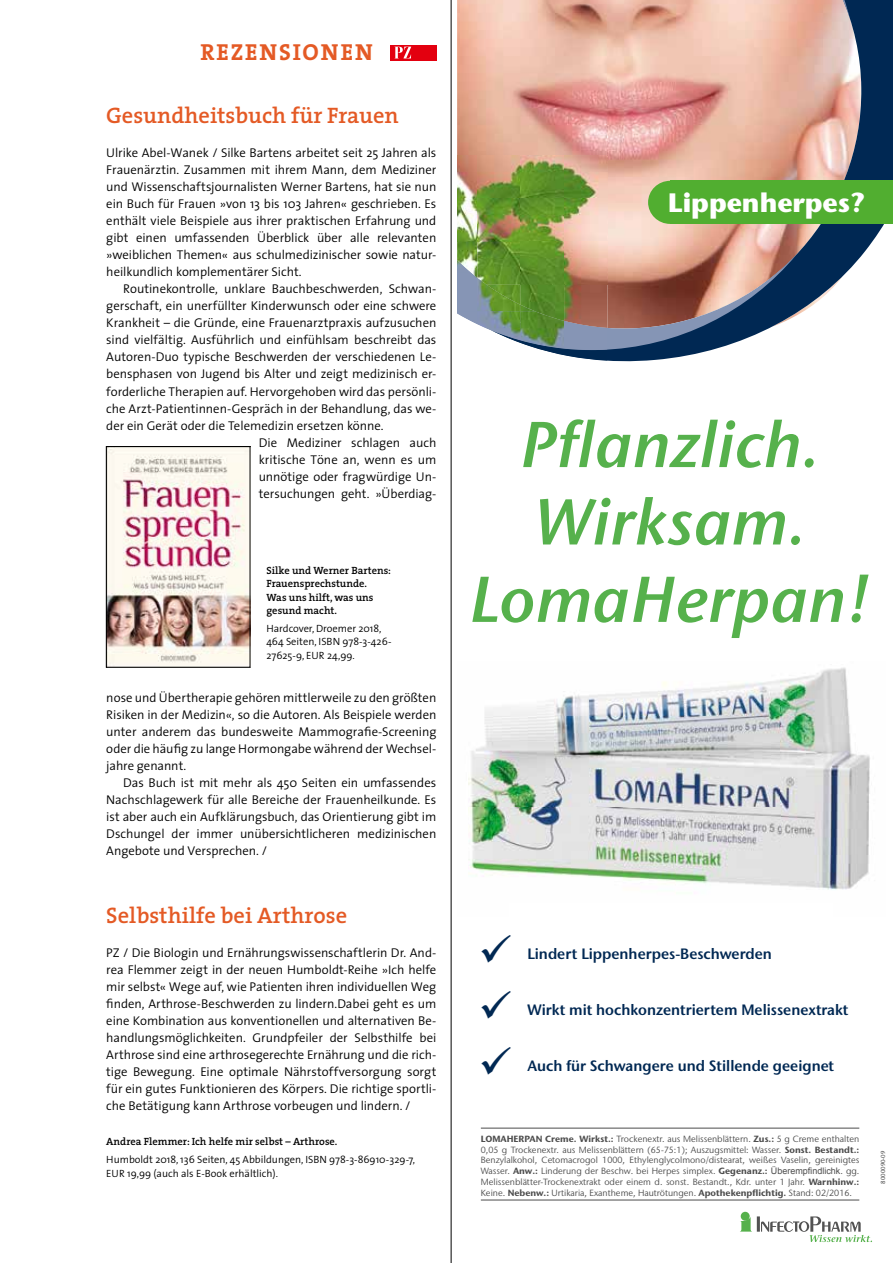
<style>
.page{position:relative;width:893px;height:1263px;background:#fff}
.page>*{position:absolute;margin:0;border:0;box-sizing:border-box;transform-origin:0 0}
.t1{font:italic 64.5px/77.4px "Stone Sans ITC Semi";color:#56b14c;text-align:center}
.t2{font:700 26.55px "Stone Sans Std";color:#fff}
.t3{font:700 23.25px "The Serif";letter-spacing:.08em;color:#e45a25}
.t4{font:600 22.5px "The Serif";color:#e45a25}
.t5{font:600 15px "Stone Sans IIITC Std";color:#002853}
.t6{font:300 12.75px/17px "The Sans";letter-spacing:-.005em;color:#000;text-align:justify}
.t7{font:300 10.5px/13.5px "The Sans";color:#000}
.t8{font:600 10.5px/13.5px "The Serif";color:#000}
.t9{font:9px/10.8px "Stone Sans IIITC Std";color:#4d4d4d;text-align:justify}
.t10{font:500 6px "Stone Sans ITC";color:#4d4d4d}
.s1{font-weight:700}
.s2{font-family:"Arial"}
</style>
<div class="page">
<div style="left:390px;top:45px;width:46px;height:15px;background:#e3000f"></div>
<svg style="left:395px;top:47px;width:16px;height:11px"></svg>
<hr style="left:451px;top:0;width:1px;height:1263px;background:#000">
<img style="left:108px;top:448px;width:140px;height:217px">
<div style="left:106px;top:446px;width:144px;height:221px;border:1px solid #000"></div>
<div style="left:741px;top:1212px;width:9px;height:9px;background:#56b14c;border-radius:50%"></div>
<svg style="left:740px;top:1216px;width:132px;height:26px"></svg>
<hr style="left:481px;top:1200px;width:378px;height:1px;background:#4d4d4d">
<hr style="left:481px;top:1128px;width:378px;height:1px;background:#4d4d4d">
<img style="left:468px;top:667px;width:402px;height:223px">
<svg style="left:607px;top:0;width:286px;height:362px"></svg>
<svg style="left:457px;top:0;width:393px;height:354px;background:#cea59a"></svg>
<svg style="left:457px;top:324px;width:64px;height:30px"></svg>
<img style="left:521px;top:349px;width:9px;height:5px">
<img style="left:457px;top:155px;width:150px;height:87px">
<img style="left:457px;top:242px;width:20px;height:30px">
<img style="left:477px;top:242px;width:130px;height:43px">
<img style="left:521px;top:285px;width:43px;height:26px">
<img style="left:564px;top:285px;width:43px;height:36px">
<img style="left:491px;top:340px;width:30px;height:6px">
<img style="left:530px;top:349px;width:39px;height:7px">
<img style="left:569px;top:350px;width:38px;height:11px">
<img style="left:457px;top:260px;width:14px;height:12px">
<img style="left:457px;top:272px;width:20px;height:52px">
<img style="left:477px;top:278px;width:44px;height:62px">
<img style="left:521px;top:305px;width:14px;height:6px">
<img style="left:521px;top:311px;width:43px;height:38px">
<img style="left:564px;top:321px;width:43px;height:29px">
<div style="left:648px;top:181px;width:44px;height:43px;background:#51ae30;border-radius:50%"></div>
<div style="left:670px;top:181px;width:223px;height:43px;background:#51ae30"></div>
<h3 class="t3" style="left:200px;top:38px;width:174px">REZENSIONEN</h3>
<h3 class="t4" style="left:106px;top:101px;width:294px">Gesundheitsbuch für Frauen</h3>
<p class="t6" style="left:106px;top:145px;width:332px">Ulrike Abel-Wanek / Silke Bartens arbeitet seit 25 Jahren als Frauenärztin. Zusammen mit ihrem Mann, dem Mediziner und Wissenschaftsjournalisten Werner Bartens, hat sie nun ein Buch für Frauen »von 13 bis 103 Jahren« geschrieben. Es enthält viele Beispiele aus ihrer praktischen Erfahrung und gibt einen umfassenden Überblick über alle relevanten »weiblichen Themen« aus schulmedizinischer sowie natur&shy;heilkundlich komplementärer Sicht.</p>
<p class="t6" style="left:123px;top:281px;width:315px">Routinekontrolle, unklare Bauchbeschwerden, Schwan-</p>
<p class="t6" style="left:106px;top:298px;width:332px">gerschaft, ein unerfüllter Kinderwunsch oder eine schwere</p>
<p class="t6" style="left:106px;top:315px;width:332px">Krankheit – die Gründe, eine Frauenarztpraxis aufzusuchen</p>
<p class="t6" style="left:106px;top:332px;width:332px">sind vielfältig. Ausführlich und einfühlsam beschreibt das</p>
<p class="t6" style="left:106px;top:349px;width:332px">Autoren-Duo typische Beschwerden der verschiedenen Le-</p>
<p class="t6" style="left:106px;top:366px;width:332px">bensphasen von Jugend bis Alter und zeigt medizinisch er-</p>
<p class="t6" style="left:106px;top:383px;width:332px">forderliche Therapien auf. Hervorgehoben wird das persönli-</p>
<p class="t6" style="left:106px;top:400px;width:332px">che Arzt-Patientinnen-Gespräch in der Behandlung, das we-</p>
<p class="t6" style="left:106px;top:417px;width:279px">der ein Gerät oder die Telemedizin ersetzen könne.</p>
<p class="t6" style="left:259px;top:434px;width:179px">Die Mediziner schlagen auch</p>
<p class="t6" style="left:259px;top:451px;width:179px">kritische Töne an, wenn es um</p>
<p class="t6" style="left:259px;top:468px;width:179px">unnötige oder fragwürdige Un-</p>
<p class="t6" style="left:259px;top:485px;width:179px">tersuchungen geht. »Überdiag-</p>
<p class="t8" style="left:266px;top:563px;width:126px">Silke und Werner Bartens:<br>Frauensprechstunde.<br>Was uns hilft, was uns gesund macht.</p>
<p class="t7" style="left:266px;top:622px;width:127px">Hardcover, Droemer 2018,<br>464 Seiten, ISBN 978-3-426-<br>27625-9, EUR 24,99.</p>
<p class="t6" style="left:106px;top:689px;width:332px">nose und Übertherapie gehören mittlerweile zu den größten Risiken in der Medizin«, so die Autoren. Als Beispiele werden unter anderem das bundesweite Mammografie-Screening oder die häufig zu lange Hormongabe während der Wechsel&shy;jahre genannt.</p>
<p class="t6" style="left:106px;top:774px;width:332px;text-indent:17px">Das Buch ist mit mehr als 450 Seiten ein umfassendes Nachschlagewerk für alle Bereiche der Frauenheilkunde. Es ist aber auch ein Aufklärungsbuch, das Orientierung gibt im Dschungel der immer unübersichtlicheren medizinischen Angebote und Versprechen. /</p>
<h3 class="t4" style="left:106px;top:901px;width:242px">Selbsthilfe bei Arthrose</h3>
<p class="t6" style="left:106px;top:944px;width:332px">PZ / Die Biologin und Ernährungswissenschaftlerin Dr. And&shy;rea Flemmer zeigt in der neuen Humboldt-Reihe »Ich helfe mir selbst« Wege auf, wie Patienten ihren individuellen Weg finden, Arthrose-Beschwerden zu lindern.Dabei geht es um eine Kombination aus konventionellen und alternativen Be&shy;handlungsmöglichkeiten. Grundpfeiler der Selbsthilfe bei Arthrose sind eine arthrosegerechte Ernährung und die rich&shy;tige Bewegung. Eine optimale Nährstoffversorgung sorgt für ein gutes Funktionieren des Körpers. Die richtige sportli&shy;che Betätigung kann Arthrose vorbeugen und lindern. /</p>
<h2 class="t2" style="left:668px;top:187px;width:199px">Lippenherpes?</h2>
<h1 class="t1" style="left:469px;top:406px;width:403px">Pflanzlich.<br>Wirksam.<br>LomaHerpan!</h1>
<p class="t5" style="left:527px;top:944px;width:246px">Lindert Lippenherpes-Beschwerden</p>
<p class="t5" style="left:527px;top:1000px;width:323px">Wirkt mit hochkonzentriertem Melissenextrakt</p>
<p class="t5" style="left:527px;top:1056px;width:308px">Auch für Schwangere und Stillende geeignet</p>
<p class="t9" style="left:481px;top:1133px;width:380px"><span class="s1">LOMAHERPAN Creme. Wirkst.:</span> Trockenextr. aus Melissenblättern. <span class="s1">Zus.:</span> 5 g Creme enthalten 0,05 g Trockenextr. aus Melissenblättern (65-75:1); Auszugsmittel: Wasser. <span class="s1">Sonst. Bestandt.:<br></span>Benzylalkohol, Cetomacrogol 1000, Ethylenglycolmono/distearat, weißes Vaselin, gereinigtes Wasser. <span class="s1">Anw.:</span> Linderung der Beschw. bei Herpes simplex. <span class="s1">Gegenanz.:</span> <span class="s2">Überempfindlichk</span>. gg.<br>Melissenblätter-Trockenextrakt oder einem d. sonst. Bestandt., Kdr. unter 1 Jahr. <span class="s1">Warnhinw.:<br></span>Keine. <span class="s1">Nebenw.:</span> Urtikaria, Exantheme, Hautrötungen. <span class="s1">Apothekenpflichtig.</span> Stand: 02/2016.</p>
<p class="t8" style="left:106px;top:1135px;width:233px">Andrea Flemmer: Ich helfe mir selbst – Arthrose.</p>
<p class="t7" style="left:106px;top:1153px;width:310px">Humboldt 2018, 136 Seiten, 45 Abbildungen, ISBN 978-3-86910-329-7,<br>EUR 19,99 (auch als E-Book erhältlich).</p>
<p class="t10" style="left:879px;top:1184px;width:34px;rotate:-90deg">8000090-09</p>
</div>
